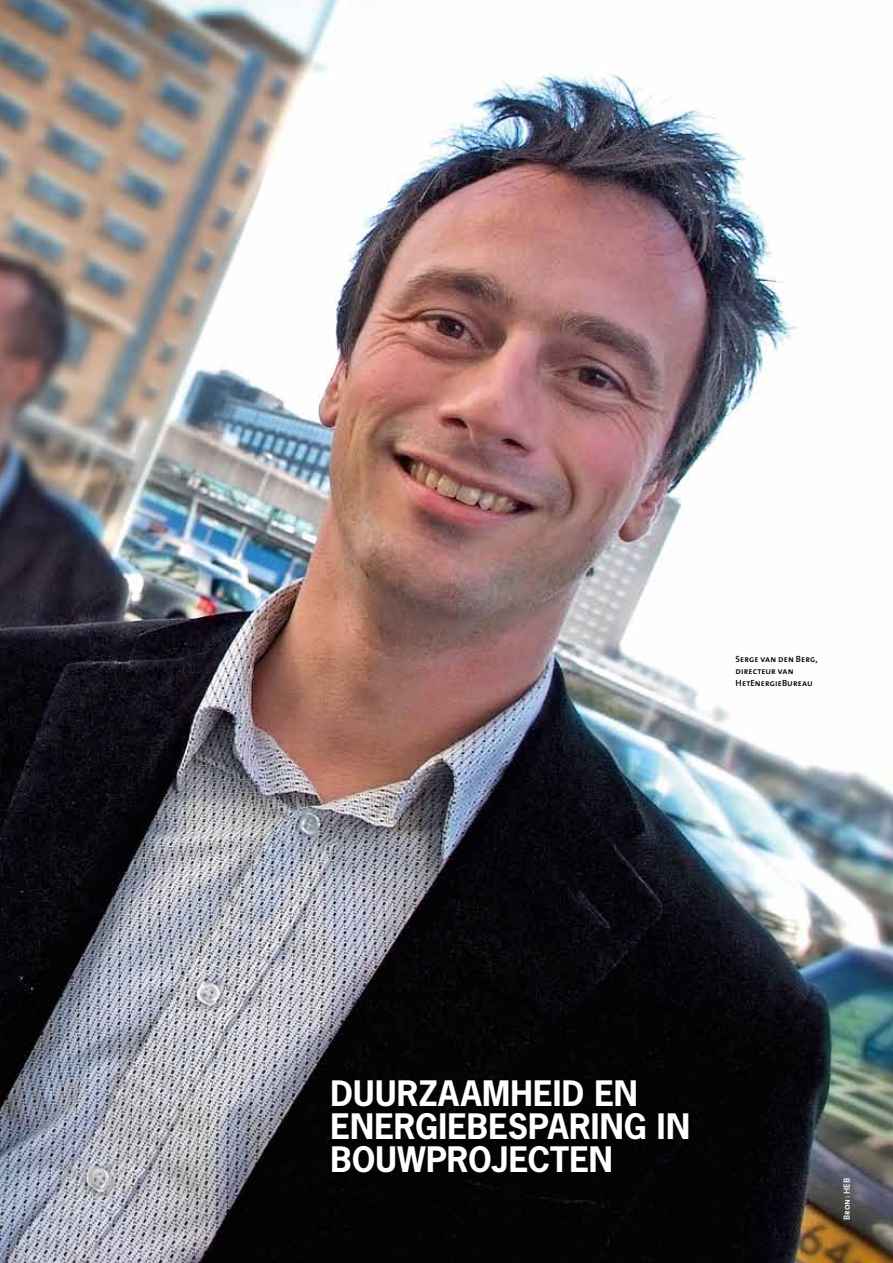
<style>
.page{position:relative;width:893px;height:1263px;background:#fff}
.page>*{position:absolute;margin:0;border:0;box-sizing:border-box;transform-origin:0 0}
.t1{font:700 33px/33px "News Gothic";letter-spacing:.005em;color:#fff}
.t2{font:9px/12px "The Sans Semi Bold Caps";letter-spacing:.01em;color:#000}
.t3{font:9px "The Sans Semi Bold Caps";letter-spacing:.015em;color:#fff}
</style>
<div class="page">
<img style="left:0;top:0;width:893px;height:1263px">
<p class="t2" style="left:736px;top:653px;width:84px">Serge van den Berg, directeur van<br>HetEnergieBureau</p>
<p class="t1" style="left:331px;top:1076px;width:361px">DUURZAAMHEID EN<br>ENERGIEBESPARING IN<br>BOUWPROJECTEN</p>
<p class="t3" style="left:839px;top:1220px;width:44px;rotate:-90deg">Bron: HEB</p>
</div>
